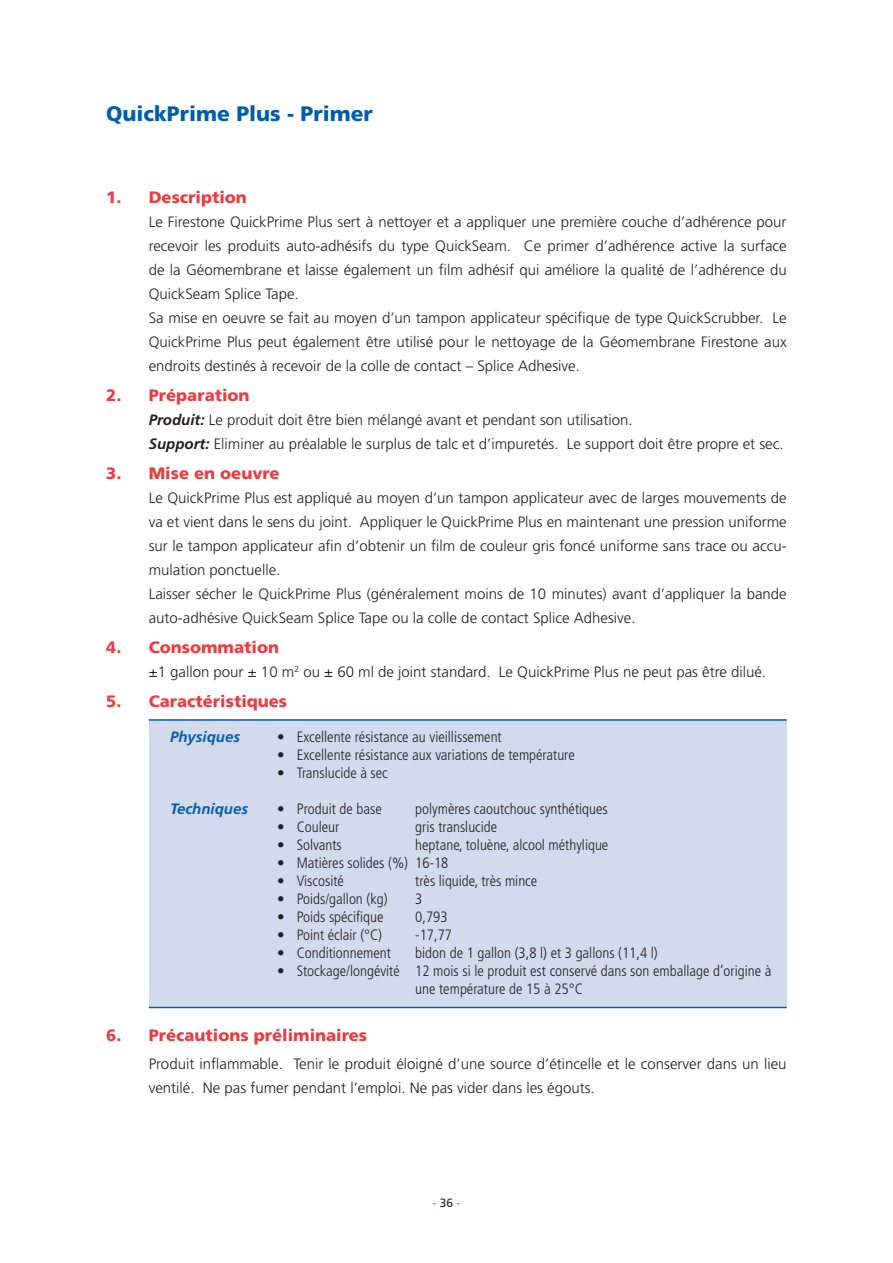
<style>
.page{position:relative;width:893px;height:1263px;background:#fff}
.page>*{position:absolute;margin:0;border:0;box-sizing:border-box;transform-origin:0 0}
.t1{font:900 21px "Frutiger";color:#015dab}
.t2{font:900 16.5px "Frutiger";color:#ee3a41}
.t3{font:300 15px/24px "Frutiger";color:#231f20}
.t4{font:300 condensed 15px/18px "Frutiger";color:#231f20}
.t5{font:italic 700 15px "Frutiger";color:#015dab}
.t6{font:12px "Frutiger";color:#ee3a41}
.s1{font-weight:700;font-style:italic}
.s2{color:#231f20}
</style>
<div class="page">
<div style="left:149px;top:720px;width:638px;height:286px;background:#d3daee"></div>
<hr style="left:149px;top:719px;width:638px;height:2px;background:#015dab">
<hr style="left:149px;top:1007px;width:638px;height:1px;background:#015dab">
<h1 class="t1" style="left:106px;top:101px;width:268px">QuickPrime Plus - Primer</h1>
<p class="t2" style="left:106px;top:187px;width:142px">1. Description</p>
<p class="t3" style="left:149px;top:210px;width:639px">Le Firestone QuickPrime Plus sert à nettoyer et a appliquer une première couche d’adhérence pour recevoir les produits auto-adhésifs du type QuickSeam. Ce primer d’adhérence active la surface de la Géomembrane et laisse également un film adhésif qui améliore la qualité de l’adhérence du QuickSeam Splice Tape.<br>Sa mise en oeuvre se fait au moyen d’un tampon applicateur spécifique de type QuickScrubber. Le QuickPrime Plus peut également être utilisé pour le nettoyage de la Géomembrane Firestone aux endroits destinés à recevoir de la colle de contact – Splice Adhesive.</p>
<p class="t2" style="left:106px;top:385px;width:145px">2. Préparation</p>
<p class="t3" style="left:149px;top:408px;width:636px"><span class="s1">Produit:</span> Le produit doit être bien mélangé avant et pendant son utilisation.<br><span class="s1">Support:</span> Eliminer au préalable le surplus de talc et d’impuretés. Le support doit être propre et sec.</p>
<p class="t2" style="left:106px;top:463px;width:175px">3. Mise en oeuvre</p>
<p class="t3" style="left:149px;top:486px;width:639px">Le QuickPrime Plus est appliqué au moyen d’un tampon applicateur avec de larges mouvements de va et vient dans le sens du joint. Appliquer le QuickPrime Plus en maintenant une pression uniforme sur le tampon applicateur afin d’obtenir un film de couleur gris foncé uniforme sans trace ou accu&shy;mulation ponctuelle.<br>Laisser sécher le QuickPrime Plus (généralement moins de 10 minutes) avant d’appliquer la bande auto-adhésive QuickSeam Splice Tape ou la colle de contact Splice Adhesive.</p>
<p class="t2" style="left:106px;top:637px;width:174px">4. Consommation</p>
<p class="t3" style="left:149px;top:660px;width:619px">±1 gallon pour ± 10 m<sup>2</sup> ou ± 60 ml de joint standard. Le QuickPrime Plus ne peut pas être dilué.</p>
<p class="t2" style="left:106px;top:691px;width:182px">5. Caractéristiques</p>
<p class="t5" style="left:170px;top:728px;width:72px">Physiques</p>
<p class="t4" style="left:277px;top:728px;width:226px">• Excellente résistance au vieillissement</p>
<p class="t4" style="left:277px;top:746px;width:299px">• Excellente résistance aux variations de température</p>
<p class="t4" style="left:277px;top:764px;width:112px">• Translucide à sec</p>
<p class="t5" style="left:170px;top:800px;width:80px">Techniques</p>
<p class="t4" style="left:277px;top:800px;width:106px">• Produit de base</p>
<p class="t4" style="left:415px;top:800px;width:194px">polymères caoutchouc synthétiques</p>
<p class="t4" style="left:277px;top:818px;width:64px">• Couleur</p>
<p class="t4" style="left:415px;top:818px;width:83px">gris translucide</p>
<p class="t4" style="left:277px;top:836px;width:66px">• Solvants</p>
<p class="t4" style="left:415px;top:836px;width:195px">heptane, toluène, alcool méthylique</p>
<p class="t4" style="left:277px;top:854px;width:173px">• Matières solides (%) 16-18</p>
<p class="t4" style="left:277px;top:872px;width:68px">• Viscosité</p>
<p class="t4" style="left:415px;top:872px;width:123px">très liquide, très mince</p>
<p class="t4" style="left:277px;top:890px;width:112px">• Poids/gallon (kg)</p>
<p class="t4" style="left:415px;top:890px;width:9px">3</p>
<p class="t4" style="left:277px;top:908px;width:108px">• Poids spécifique</p>
<p class="t4" style="left:415px;top:908px;width:34px">0,793</p>
<p class="t4" style="left:277px;top:926px;width:106px">• Point éclair (°C)</p>
<p class="t4" style="left:415px;top:926px;width:38px">-17,77</p>
<p class="t4" style="left:277px;top:944px;width:115px">• Conditionnement</p>
<p class="t4" style="left:415px;top:944px;width:244px">bidon de 1 gallon (3,8 l) et 3 gallons (11,4 l)</p>
<p class="t4" style="left:415px;top:962px;width:358px;text-indent:-138px">• Stockage/longévité 12 mois si le produit est conservé dans son emballage d’origine à une température de 15 à 25°C</p>
<p class="t2" style="left:106px;top:1025px;width:262px">6. Précautions préliminaires</p>
<p class="t3" style="left:149px;top:1052px;width:639px">Produit inflammable. Tenir le produit éloigné d’une source d’étincelle et le conserver dans un lieu ventilé. Ne pas fumer pendant l’emploi. Ne pas vider dans les égouts.</p>
<p class="t6" style="left:432px;top:1195px;width:30px">- <span class="s2">36</span> -</p>
</div>
